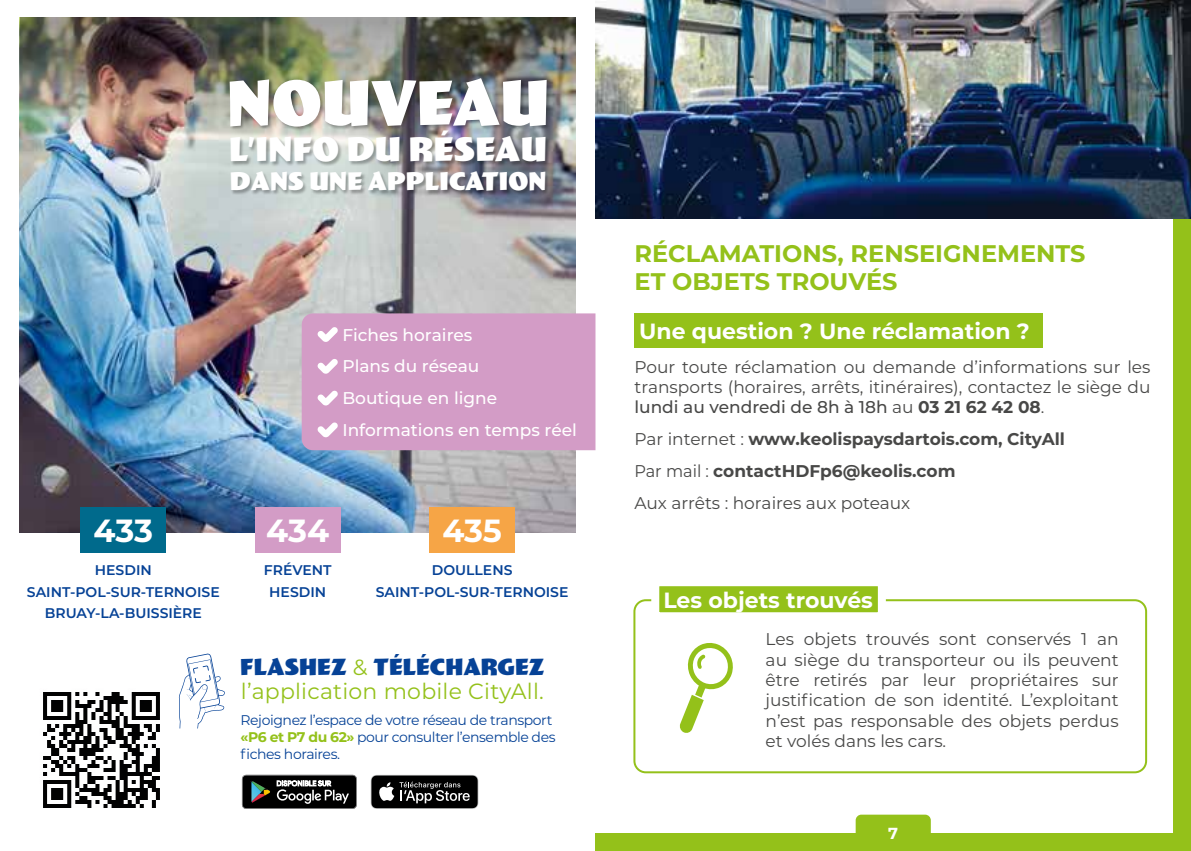
<style>
.page{position:relative;width:1191px;height:851px;background:#fff}
.page>*{position:absolute;margin:0;border:0;box-sizing:border-box;transform-origin:0 0}
.t1{font:700 60px "Wigwag";color:#fff}
.t2{font:700 32px "Wigwag";letter-spacing:.01em;color:#fff}
.t3{font:700 32px "Montserrat";letter-spacing:-.005em;color:#fff}
.t4{font:700 24px/28px "Montserrat";color:#94c11a}
.t5{font:700 24px "Wigwag";letter-spacing:.005em;color:#fff}
.t6{font:700 22px "Montserrat";color:#fff}
.t7{font:22px "Montserrat";letter-spacing:.01em;color:#94c11a}
.t8{font:700 22px "Wigwag";color:#064296}
.t9{font:17px/20.4px "Montserrat";color:#484847;text-align:justify}
.t10{font:700 17px/31.8px "Montserrat";color:#484847}
.t11{font:500 17px/31.8px "Montserrat";color:#fff}
.t12{font:700 16px "Montserrat";color:#fff}
.t13{font:14px/17px "Montserrat";letter-spacing:-.03em;color:#064296}
.t14{font:600 14px/21.6px "Montserrat";color:#064296;text-align:center}
.s1{font-family:"Montserrat";font-weight:400;color:#94c11a}
.s2{font-weight:700;color:#94c11a}
.s3{font-weight:500}
.s4{font-weight:700}
.s5{font-weight:400}
</style>
<div class="page">
<div style="left:595px;top:833px;width:596px;height:17px;background:#94c11a"></div>
<div style="left:1174px;top:0;width:17px;height:850px;background:#94c11a"></div>
<img style="left:20px;top:140px;width:555px;height:392px">
<div style="left:633px;top:599px;width:514px;height:174px;border:2px solid #94c11a;border-radius:11px"></div>
<svg style="left:647px;top:586px;width:243px;height:27px;background:#a1c937"></svg>
<div style="left:634px;top:313px;width:408px;height:34px;background:#94c11a"></div>
<svg style="left:679px;top:643px;width:54px;height:90px"></svg>
<img style="left:595px;top:0;width:596px;height:218px">
<svg style="left:855px;top:814px;width:75px;height:19px"></svg>
<div style="left:302px;top:313px;width:293px;height:137px;background:#d39cc6"></div>
<img style="left:20px;top:18px;width:555px;height:122px">
<div style="left:229px;top:78px;width:322px;height:117px;background:#000;opacity:.3"></div>
<div style="left:81px;top:507px;width:85px;height:45px;background:#006a8c"></div>
<div style="left:255px;top:507px;width:85px;height:45px;background:#d39cc6"></div>
<div style="left:429px;top:507px;width:85px;height:45px;background:#f6a546"></div>
<svg style="left:178px;top:653px;width:47px;height:75px"></svg>
<img style="left:43px;top:692px;width:117px;height:116px">
<svg style="left:242px;top:774px;width:115px;height:34px;background:#363736"></svg>
<svg style="left:371px;top:775px;width:107px;height:33px;background:#2e2e2e"></svg>
<h1 class="t1" style="left:227px;top:65px;width:324px">NOUVEAU</h1>
<h2 class="t2" style="left:229px;top:129px;width:319px">L’INFO DU RÉSEAU</h2>
<h3 class="t5" style="left:230px;top:166px;width:318px">DANS UNE APPLICATION</h3>
<p class="t11" style="left:342px;top:318px;width:236px">Fiches horaires<br>Plans du réseau<br>Boutique en ligne<br>Informations en temps réel</p>
<h2 class="t3" style="left:94px;top:507px;width:61px">433</h2>
<h2 class="t3" style="left:266px;top:507px;width:64px">434</h2>
<h2 class="t3" style="left:442px;top:507px;width:61px">435</h2>
<p class="t14" style="left:27px;top:558px;width:194px">HESDIN<br>SAINT-POL-SUR-TERNOISE<br>BRUAY-LA-BUISSIÈRE</p>
<p class="t14" style="left:264px;top:558px;width:69px">FRÉVENT<br>HESDIN</p>
<p class="t8" style="left:240px;top:653px;width:306px">FLASHEZ <span class="s1">&amp;</span> TÉLÉCHARGEZ</p>
<p class="t7" style="left:241px;top:676px;width:304px">l’application mobile CityAll.</p>
<p class="t13" style="left:240px;top:710px;width:316px">Rejoignez l’espace de votre réseau de transport <span class="s2">«P6 et P7 du 62»</span> pour consulter l’ensemble des fiches horaires.</p>
<p class="t14" style="left:376px;top:558px;width:194px">DOULLENS<br>SAINT-POL-SUR-TERNOISE</p>
<h3 class="t4" style="left:634px;top:238px;width:452px">RÉCLAMATIONS, RENSEIGNEMENTS<br>ET OBJETS TROUVÉS</h3>
<p class="t6" style="left:639px;top:315px;width:392px">Une question ? Une réclamation ?</p>
<p class="t9" style="left:634px;top:356px;width:517px">Pour toute réclamation ou demande d’informations sur les transports (horaires, arrêts, itinéraires), contactez le siège du <span class="s3">lundi au vendredi de 8h à 18h</span> au <span class="s4">03 21 62 42 08</span>.</p>
<p class="t10" style="left:634px;top:422px;width:432px"><span class="s5">Par internet :</span> www.keolispaysdartois.com, CityAll<br><span class="s5">Par mail :</span> contactHDFp6@keolis.com<br><span class="s5">Aux arrêts : horaires aux poteaux</span></p>
<p class="t6" style="left:663px;top:583px;width:211px">Les objets trouvés</p>
<p class="t9" style="left:765px;top:628px;width:354px">Les objets trouvés sont conservés 1 an au siège du transporteur ou ils peuvent être retirés par leur propriétaires sur justification de son identité. L’exploitant n’est pas responsable des objets perdus et volés dans les cars.</p>
<p class="t12" style="left:888px;top:821px;width:11px">7</p>
</div>
